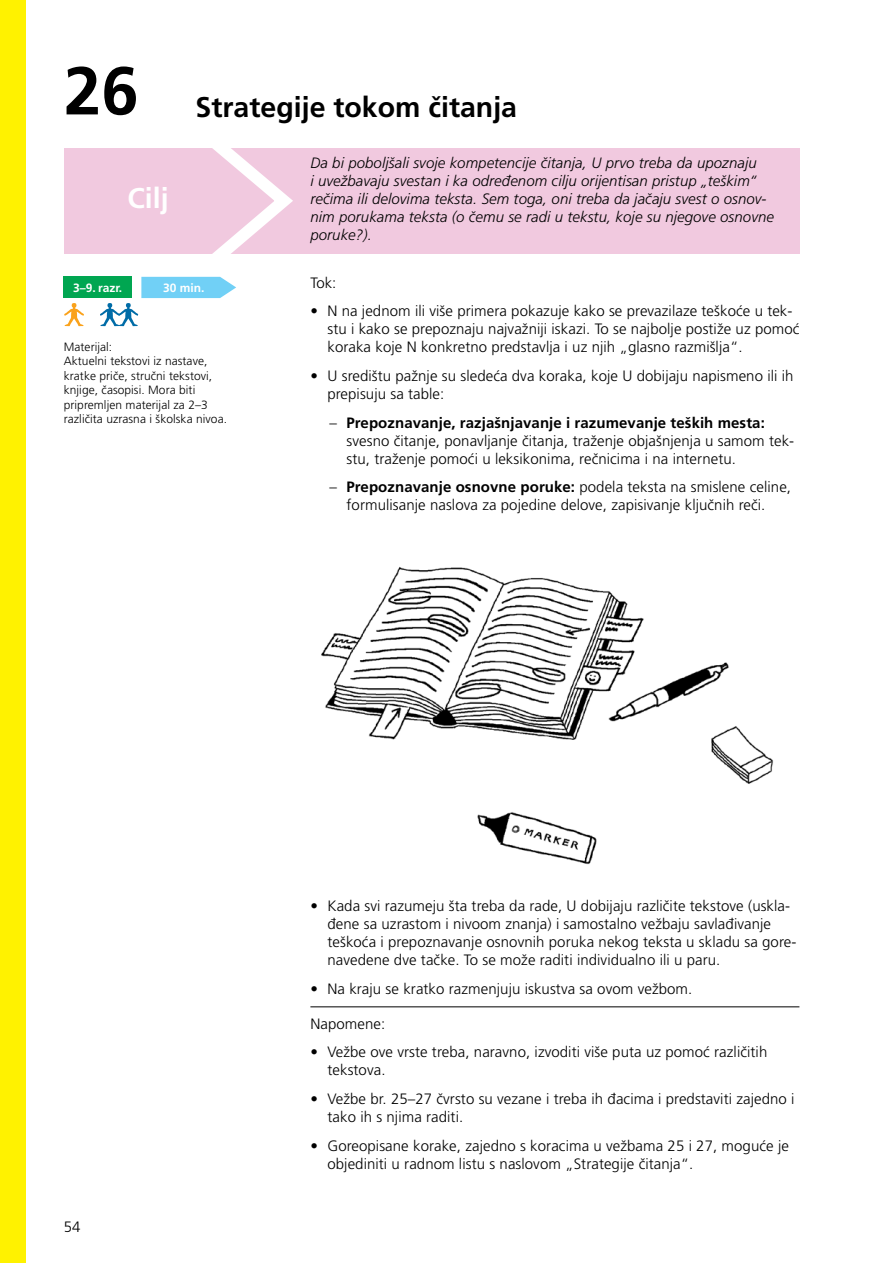
<style>
.page{position:relative;width:893px;height:1263px;background:#fff}
.page>*{position:absolute;margin:0;border:0;box-sizing:border-box;transform-origin:0 0}
.t1{font:700 67.5px "Frutiger LT Pro";color:#000}
.t2{font:700 28.5px "Frutiger LT Pro";color:#000}
.t3{font:700 28.5px "Frutiger LT Pro";color:#fff}
.t4{font:300 15px/18px "Frutiger LT Pro";letter-spacing:.005em;color:#000}
.t5{font:italic 300 15px/18px "Frutiger LT Pro";letter-spacing:.005em;color:#000}
.t6{font:300 12px/14.4px "Frutiger LT Pro";letter-spacing:.005em;color:#000}
.t7{font:700 12px "Frutiger LT Pro";color:#fff}
.s1{font-family:"Frutiger"}
.s2{font-weight:700}
</style>
<div class="page">
<img style="left:321px;top:567px;width:453px;height:298px">
<div style="left:64px;top:148px;width:736px;height:105px;background:#f1c9df"></div>
<hr style="left:310px;top:1006px;width:489px;height:1px;background:#000">
<svg style="left:64px;top:303px;width:20px;height:23px"></svg>
<svg style="left:100px;top:148px;width:202px;height:178px"></svg>
<div style="left:64px;top:277px;width:68px;height:21px;background:#00a651"></div>
<div style="left:0;top:0;width:26px;height:1263px;background:#fff200"></div>
<h1 class="t1" style="left:64px;top:51px;width:77px">26</h1>
<h2 class="t2" style="left:196px;top:90px;width:323px">Strategije tokom čitanja</h2>
<h2 class="t3" style="left:128px;top:182px;width:43px">Cilj</h2>
<p class="t7" style="left:73px;top:280px;width:51px">3–9. razr.</p>
<p class="t7" style="left:163px;top:280px;width:43px">30 min.</p>
<p class="t6" style="left:64px;top:340px;width:165px">Materijal:<br>Aktuelni tekstovi iz nastave, kratke priče, stručni tekstovi, knjige, časopisi. Mora biti pripremljen materijal za 2–3 različita uzrasna i školska nivoa.</p>
<p class="t5" style="left:310px;top:154px;width:465px">Da bi poboljšali svoje kompetencije čitanja, U prvo treba da upoznaju<br>i uvežbavaju svestan i ka određenom cilju orijentisan pristup „teškim“ rečima ili delovima teksta. Sem toga, oni treba da jačaju svest o osnov&shy;nim porukama teksta (o čemu se radi u tekstu, koje su njegove osnovne poruke?).</p>
<p class="t4" style="left:310px;top:274px;width:28px">Tok:</p>
<p class="t4" style="left:327px;top:302px;width:474px;text-indent:-17px">• N na jednom ili više primera pokazuje kako se prevazilaze teškoće u tek&shy;stu i kako se prepoznaju najvažniji iskazi. To se najbolje postiže uz pomoć koraka koje N konkretno predstavlja i uz njih „glasno razmišlja“.</p>
<p class="t4" style="left:327px;top:367px;width:468px;text-indent:-17px">• U središtu pažnje su sledeća dva koraka, koje U dobijaju napismeno ili ih prepisuju sa table:</p>
<p class="t4" style="left:347px;top:413px;width:449px;text-indent:-17px"><span class="s1">–</span> <span class="s2">Prepoznavanje, razjašnjavanje i razumevanje teških mesta: </span>svesno čitanje, ponavljanje čitanja, traženje objašnjenja u samom tek&shy;stu, traženje pomoći u leksikonima, rečnicima i na internetu.</p>
<p class="t4" style="left:330px;top:478px;width:463px;text-align:center"><span class="s1">–</span> <span class="s2">Prepoznavanje osnovne poruke:</span> podela teksta na smislene celine, formulisanje naslova za pojedine delove, zapisivanje ključnih reči.</p>
<p class="t4" style="left:64px;top:1217px;width:18px">54</p>
<p class="t4" style="left:327px;top:897px;width:470px;text-indent:-17px">• Kada svi razumeju šta treba da rade, U dobijaju različite tekstove (uskla&shy;đene sa uzrastom i nivoom znanja) i samostalno vežbaju savlađivanje teškoća i prepoznavanje osnovnih poruka nekog teksta u skladu sa gore&shy;navedene dve tačke. To se može raditi individualno ili u paru.</p>
<p class="t4" style="left:310px;top:980px;width:383px">• Na kraju se kratko razmenjuju iskustva sa ovom vežbom.</p>
<p class="t4" style="left:310px;top:1015px;width:76px">Napomene:</p>
<p class="t4" style="left:327px;top:1043px;width:441px;text-indent:-17px">• Vežbe ove vrste treba, naravno, izvoditi više puta uz pomoć različitih tekstova.</p>
<p class="t4" style="left:327px;top:1090px;width:469px;text-indent:-17px">• Vežbe br. 25–27 čvrsto su vezane i treba ih đacima i predstaviti zajedno i tako ih s njima raditi.</p>
<p class="t4" style="left:327px;top:1136px;width:463px;text-indent:-17px">• Goreopisane korake, zajedno s koracima u vežbama 25 i 27, moguće je objediniti u radnom listu s naslovom „Strategije čitanja“.</p>
</div>
